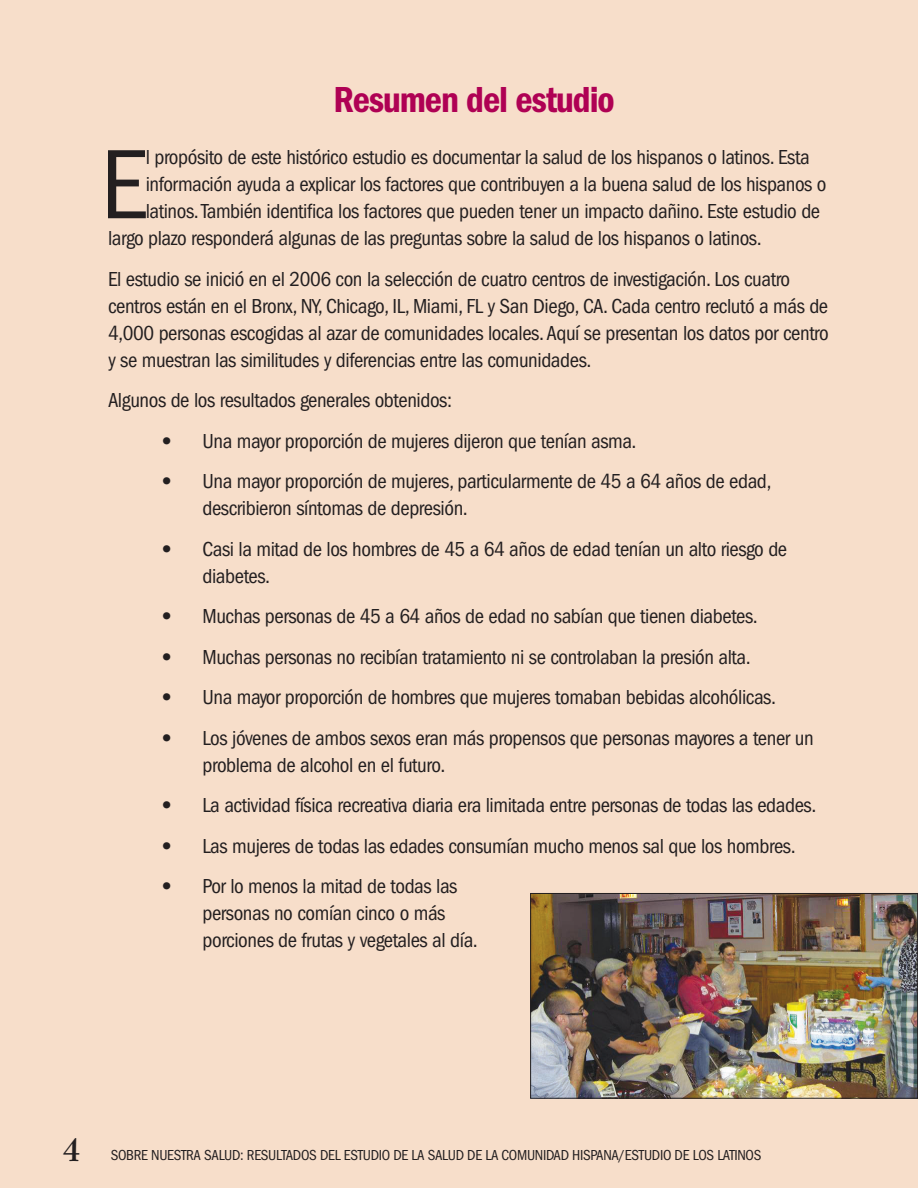
<style>
.page{position:relative;width:918px;height:1188px;background:#f7deca}
.page>*{position:absolute;margin:0;border:0;box-sizing:border-box;transform-origin:0 0}
.t1{font:condensed 102px "Franklin Gothic";color:#231f20}
.t2{font:600 condensed 37.5px "Franklin Gothic";letter-spacing:-.03em;color:#af0154}
.t3{font:600 36px "Bulmer";color:#231f20}
.t4{font:condensed 21px/27px "Franklin Gothic";letter-spacing:-.02em;color:#231f20}
.t5{font:condensed 15px "Franklin Gothic";letter-spacing:-.02em;color:#231f20}
.s1{font-weight:800;font-stretch:normal}
</style>
<div class="page">
<img style="left:532px;top:895px;width:384px;height:202px">
<div style="left:530px;top:893px;width:388px;height:206px;border:1px solid #231f20"></div>
<p class="t2" style="left:333px;top:79px;width:283px">Resumen del estudio</p>
<p class="t1" style="left:101px;top:127px;width:48px">E</p>
<p class="t4" style="left:146px;top:144px;width:665px">l propósito de este histórico estudio es documentar la salud de los hispanos o latinos. Esta</p>
<p class="t4" style="left:146px;top:171px;width:682px">información ayuda a explicar los factores que contribuyen a la buena salud de los hispanos o</p>
<p class="t4" style="left:146px;top:198px;width:676px">latinos. También identifica los factores que pueden tener un impacto dañino. Este estudio de</p>
<p class="t4" style="left:108px;top:225px;width:655px">largo plazo responderá algunas de las preguntas sobre la salud de los hispanos o latinos.</p>
<p class="t4" style="left:108px;top:266px;width:722px">El estudio se inició en el 2006 con la selección de cuatro centros de investigación. Los cuatro centros están en el Bronx, NY, Chicago, IL, Miami, FL y San Diego, CA. Cada centro reclutó a más de 4,000 personas escogidas al azar de comunidades locales. Aquí se presentan los datos por centro y se muestran las similitudes y diferencias entre las comunidades.</p>
<p class="t4" style="left:108px;top:387px;width:346px">Algunos de los resultados generales obtenidos:</p>
<p class="t4" style="left:161px;top:427px;width:478px"><span class="s1">•</span> Una mayor proporción de mujeres dijeron que tenían asma.</p>
<p class="t4" style="left:202px;top:468px;width:571px;text-indent:-42px"><span class="s1">•</span> Una mayor proporción de mujeres, particularmente de 45 a 64 años de edad, describieron síntomas de depresión.</p>
<p class="t4" style="left:202px;top:535px;width:586px;text-indent:-42px"><span class="s1">•</span> Casi la mitad de los hombres de 45 a 64 años de edad tenían un alto riesgo de diabetes.</p>
<p class="t4" style="left:160px;top:603px;width:599px"><span class="s1">•</span> Muchas personas de 45 a 64 años de edad no sabían que tienen diabetes.</p>
<p class="t4" style="left:160px;top:643px;width:592px"><span class="s1">•</span> Muchas personas no recibían tratamiento ni se controlaban la presión alta.</p>
<p class="t4" style="left:160px;top:684px;width:617px"><span class="s1">•</span> Una mayor proporción de hombres que mujeres tomaban bebidas alcohólicas.</p>
<p class="t4" style="left:202px;top:724px;width:613px;text-indent:-42px"><span class="s1">•</span> Los jóvenes de ambos sexos eran más propensos que personas mayores a tener un problema de alcohol en el futuro.</p>
<p class="t4" style="left:160px;top:792px;width:657px"><span class="s1">•</span> La actividad física recreativa diaria era limitada entre personas de todas las edades.</p>
<p class="t4" style="left:160px;top:832px;width:637px"><span class="s1">•</span> Las mujeres de todas las edades consumían mucho menos sal que los hombres.</p>
<p class="t4" style="left:202px;top:873px;width:277px;text-indent:-42px"><span class="s1">•</span> Por lo menos la mitad de todas las personas no comían cinco o más porciones de frutas y vegetales al día.</p>
<h3 class="t3" style="left:62px;top:1130px;width:19px">4</h3>
<p class="t5" style="left:111px;top:1147px;width:652px">SOBRE NUESTRA SALUD: RESULTADOS DEL ESTUDIO DE LA SALUD DE LA COMUNIDAD HISPANA/ESTUDIO DE LOS LATINOS</p>
</div>
